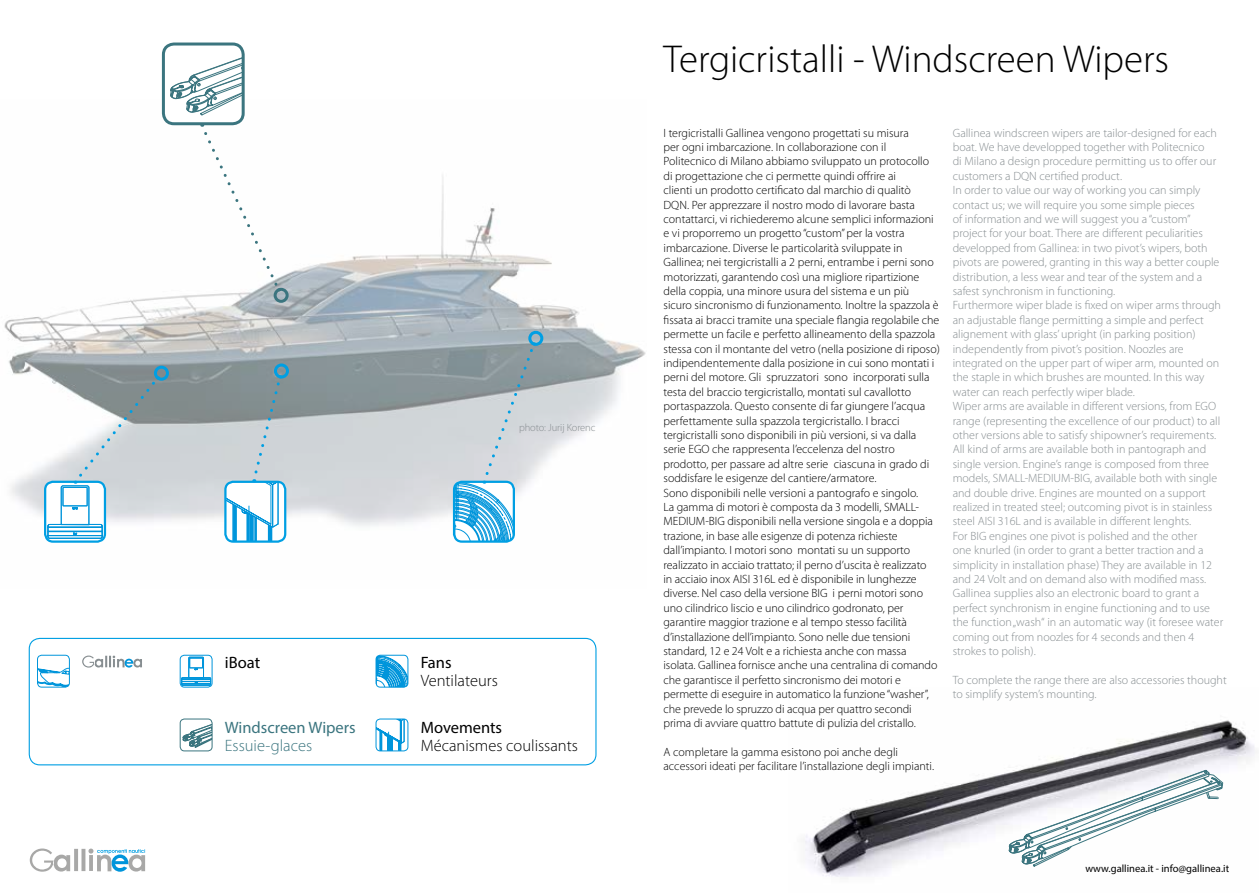
<style>
.page{position:relative;width:1259px;height:893px;background:#fff}
.page>*{position:absolute;margin:0;border:0;box-sizing:border-box;transform-origin:0 0}
.t1{font:300 39px "Myriad Pro";color:#000}
.t2{font:300 16.5px "Myriad Pro";color:#000}
.t3{font:16.5px "Myriad Pro";color:#000}
.t4{font:16.5px "Myriad Pro";color:#3b757f}
.t5{font:300 16.5px "Myriad Pro";color:#3b757f}
.t6{font:300 12px/14.4px "Myriad Pro";color:#000}
.t7{font:300 12px/14.4px "Myriad Pro";color:#878e91}
.t8{font:10.65px "Myriad Pro";color:#000}
.t9{font:300 10.5px "Myriad Pro";letter-spacing:-.01em;color:#878e91}
</style>
<div class="page">
<img style="left:805px;top:720px;width:450px;height:157px">
<svg style="left:1009px;top:770px;width:214px;height:96px"></svg>
<img style="left:4px;top:99px;width:642px;height:440px">
<div style="left:453px;top:481px;width:62px;height:62px;border:2px solid #009fe3;border-radius:8px"></div>
<div style="left:224px;top:481px;width:62px;height:62px;border:2px solid #009fe3;border-radius:8px"></div>
<div style="left:163px;top:44px;width:80px;height:80px;background:#fff;border-radius:11px"></div>
<svg style="left:170px;top:45px;width:72px;height:71px"></svg>
<div style="left:162px;top:43px;width:83px;height:82px;border:3px solid #3b757f;border-radius:11px"></div>
<div style="left:44px;top:481px;width:62px;height:62px;border:2px solid #009fe3;border-radius:8px"></div>
<svg style="left:202px;top:124px;width:79px;height:167px"></svg>
<div style="left:274px;top:288px;width:15px;height:15px;border:3px solid #3b757f;border-radius:50%"></div>
<svg style="left:454px;top:342px;width:82px;height:200px"></svg>
<div style="left:528px;top:331px;width:15px;height:15px;border:3px solid #009fe3;border-radius:50%"></div>
<svg style="left:47px;top:376px;width:112px;height:163px"></svg>
<div style="left:154px;top:366px;width:15px;height:15px;border:3px solid #009fe3;border-radius:50%"></div>
<svg style="left:225px;top:375px;width:57px;height:167px"></svg>
<div style="left:274px;top:363px;width:15px;height:15px;border:3px solid #009fe3;border-radius:50%"></div>
<div style="left:29px;top:638px;width:567px;height:127px;border:1px solid #009fe3;border-radius:11px"></div>
<svg style="left:376px;top:655px;width:32px;height:32px"></svg>
<div style="left:376px;top:655px;width:32px;height:32px;border:1px solid #0095db;border-radius:4px"></div>
<svg style="left:376px;top:719px;width:32px;height:32px"></svg>
<svg style="left:376px;top:719px;width:28px;height:32px"></svg>
<div style="left:376px;top:719px;width:32px;height:32px;border:1px solid #0095db;border-radius:4px"></div>
<svg style="left:183px;top:719px;width:29px;height:29px"></svg>
<div style="left:180px;top:719px;width:32px;height:32px;border:1px solid #3b757f;border-radius:4px"></div>
<svg style="left:182px;top:657px;width:28px;height:28px"></svg>
<div style="left:180px;top:655px;width:32px;height:32px;border:1px solid #0095db;border-radius:4px"></div>
<svg style="left:37px;top:667px;width:32px;height:20px"></svg>
<div style="left:37px;top:655px;width:33px;height:32px;border:1px solid #0095db;border-radius:4px"></div>
<svg style="left:82px;top:656px;width:60px;height:12px"></svg>
<svg style="left:30px;top:848px;width:115px;height:24px"></svg>
<p class="t9" style="left:519px;top:421px;width:78px">photo: Jurij Korenc</p>
<h2 class="t3" style="left:225px;top:652px;width:37px">iBoat</h2>
<h2 class="t4" style="left:225px;top:717px;width:132px">Windscreen Wipers</h2>
<h2 class="t5" style="left:225px;top:735px;width:89px">Essuie-glaces</h2>
<h2 class="t3" style="left:421px;top:652px;width:32px">Fans</h2>
<h2 class="t2" style="left:421px;top:670px;width:79px">Ventilateurs</h2>
<h2 class="t3" style="left:421px;top:717px;width:83px">Movements</h2>
<h2 class="t2" style="left:421px;top:735px;width:159px">Mécanismes coulissants</h2>
<h1 class="t1" style="left:663px;top:35px;width:507px">Tergicristalli - Windscreen Wipers</h1>
<p class="t6" style="left:663px;top:125px;width:278px">I tergicristalli Gallinea vengono progettati su misura<br>per ogni imbarcazione. In collaborazione con il Politecnico di Milano abbiamo sviluppato un protocollo di progettazione che ci permette quindi offrire ai<br>clienti un prodotto certificato dal marchio di qualitò<br>DQN. Per apprezzare il nostro modo di lavorare basta contattarci, vi richiederemo alcune semplici informazioni e vi proporremo un progetto “custom” per la vostra imbarcazione. Diverse le particolarità sviluppate in Gallinea; nei tergicristalli a 2 perni, entrambe i perni sono motorizzati, garantendo così una migliore ripartizione della coppia, una minore usura del sistema e un più sicuro sincronismo di funzionamento. Inoltre la spazzola è fissata ai bracci tramite una speciale flangia regolabile che permette un facile e perfetto allineamento della spazzola stessa con il montante del vetro (nella posizione di riposo) indipendentemente dalla posizione in cui sono montati i perni del motore. Gli spruzzatori sono incorporati sulla testa del braccio tergicristallo, montati sul cavallotto portaspazzola. Questo consente di far giungere l’acqua perfettamente sulla spazzola tergicristallo. I bracci tergicristalli sono disponibili in più versioni, si va dalla serie EGO che rappresenta l’eccelenza del nostro prodotto, per passare ad altre serie ciascuna in grado di soddisfare le esigenze del cantiere/armatore.<br>Sono disponibili nelle versioni a pantografo e singolo.<br>La gamma di motori è composta da 3 modelli, SMALL-MEDIUM-BIG disponibili nella versione singola e a doppia trazione, in base alle esigenze di potenza richieste dall’impianto. I motori sono montati su un supporto realizzato in acciaio trattato; il perno d’uscita è realizzato<br>in acciaio inox AISI 316L ed è disponibile in lunghezze diverse. Nel caso della versione BIG i perni motori sono uno cilindrico liscio e uno cilindrico godronato, per garantire maggior trazione e al tempo stesso facilità d’installazione dell’impianto. Sono nelle due tensioni standard, 12 e 24 Volt e a richiesta anche con massa isolata. Gallinea fornisce anche una centralina di comando che garantisce il perfetto sincronismo dei motori e permette di eseguire in automatico la funzione “washer”, che prevede lo spruzzo di acqua per quattro secondi prima di avviare quattro battute di pulizia del cristallo.</p>
<p class="t6" style="left:663px;top:744px;width:272px">A completare la gamma esistono poi anche degli accessori ideati per facilitare l’installazione degli impianti.</p>
<p class="t7" style="left:952px;top:125px;width:272px">Gallinea windscreen wipers are tailor-designed for each boat. We have developped together with Politecnico<br>di Milano a design procedure permitting us to offer our customers a DQN certified product.<br>In order to value our way of working you can simply contact us; we will require you some simple pieces<br>of information and we will suggest you a “custom” project for your boat. There are different peculiarities developped from Gallinea: in two pivot’s wipers, both pivots are powered, granting in this way a better couple distribution, a less wear and tear of the system and a safest synchronism in functioning.<br>Furthermore wiper blade is fixed on wiper arms through an adjustable flange permitting a simple and perfect alignement with glass’ upright (in parking position) independently from pivot’s position. Noozles are integrated on the upper part of wiper arm, mounted on the staple in which brushes are mounted. In this way water can reach perfectly wiper blade.<br>Wiper arms are available in different versions, from EGO range (representing the excellence of our product) to all other versions able to satisfy shipowner’s requirements.<br>All kind of arms are available both in pantograph and single version. Engine’s range is composed from three models, SMALL-MEDIUM-BIG, available both with single and double drive. Engines are mounted on a support realized in treated steel; outcoming pivot is in stainless steel AISI 316L and is available in different lenghts.<br>For BIG engines one pivot is polished and the other<br>one knurled (in order to grant a better traction and a simplicity in installation phase) They are available in 12 and 24 Volt and on demand also with modified mass.<br>Gallinea supplies also an electronic board to grant a perfect synchronism in engine functioning and to use the function „wash“ in an automatic way (it foresee water coming out from noozles for 4 seconds and then 4 strokes to polish).</p>
<p class="t7" style="left:952px;top:672px;width:275px">To complete the range there are also accessories thought to simplify system’s mounting.</p>
<p class="t8" style="left:1085px;top:862px;width:145px">www.gallinea.it - info@gallinea.it</p>
</div>
